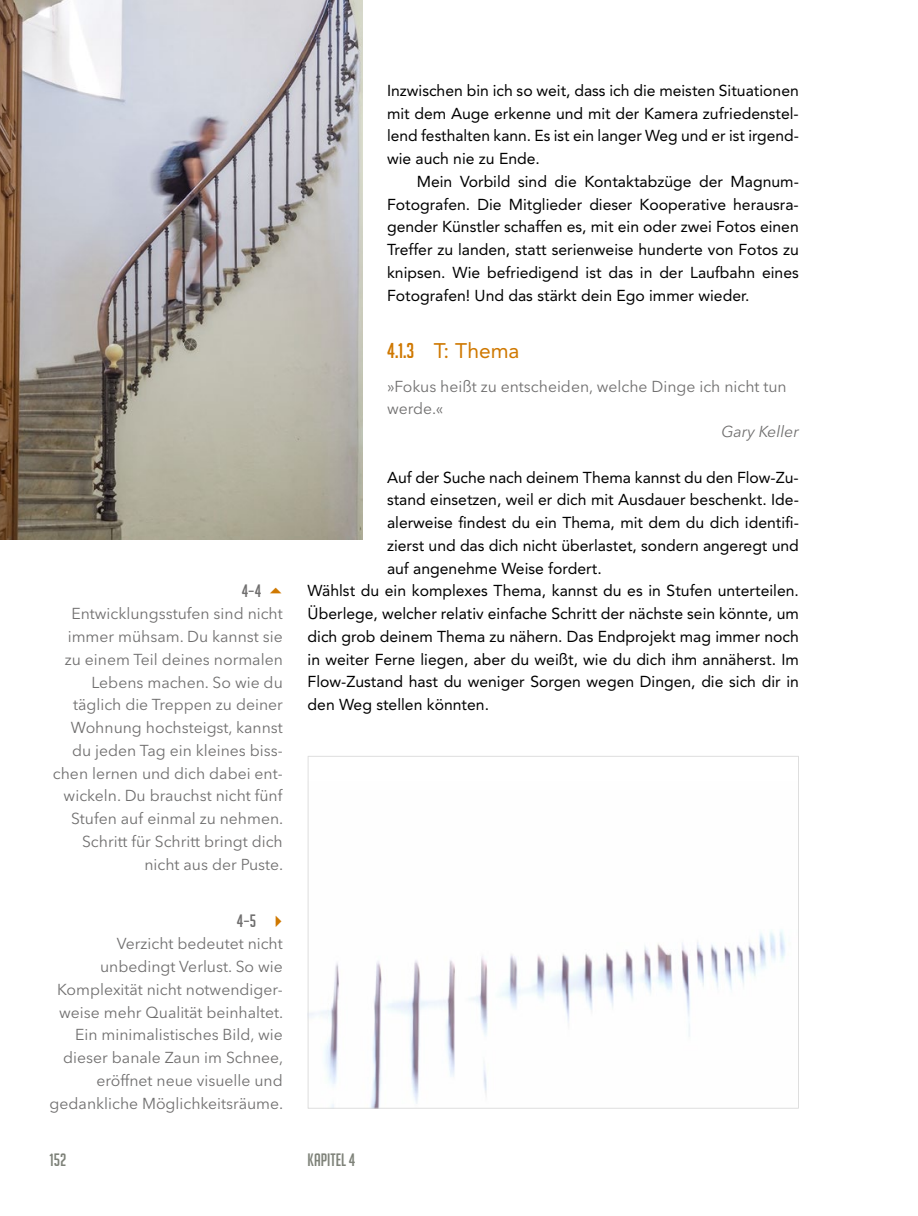
<style>
.page{position:relative;width:918px;height:1216px;background:#fff}
.page>*{position:absolute;margin:0;border:0;box-sizing:border-box;transform-origin:0 0}
.t1{font:21px "Avenir LT Pro";color:#cf7800}
.t2{font:17.5px "Big Noodle Titling";color:#7e8279}
.t3{font:17.5px "Big Noodle Titling";color:#706f6f}
.t4{font:15.75px/22.8px "Avenir LT Pro";color:#000;text-align:justify}
.t5{font:15.75px/22.8px "Avenir Next LT Pro";color:#706f6f;text-align:right}
.t6{font:italic 15.75px "Avenir Next LT Pro";color:#706f6f}
.s1{font-family:"Big Noodle Titling"}
</style>
<div class="page">
<img style="left:0;top:0;width:362px;height:539px">
<svg style="left:308px;top:756px;width:491px;height:352px"></svg>
<p class="t3" style="left:242px;top:581px;width:21px">4–4</p>
<p class="t5" style="left:53px;top:602px;width:232px">Entwicklungsstufen sind nicht immer mühsam. Du kannst sie zu einem Teil deines normalen<br>Lebens machen. So wie du täglich die Treppen zu deiner<br>Wohnung hochsteigst, kannst du jeden Tag ein kleines biss&shy;chen lernen und dich dabei ent&shy;wickeln. Du brauchst nicht fünf<br>Stufen auf einmal zu nehmen.<br>Schritt für Schritt bringt dich nicht aus der Puste.</p>
<p class="t3" style="left:237px;top:910px;width:21px">4–5</p>
<p class="t5" style="left:50px;top:932px;width:235px">Verzicht bedeutet nicht unbedingt Verlust. So wie<br>Komplexität nicht notwendiger&shy;weise mehr Qualität beinhaltet.<br>Ein minimalistisches Bild, wie dieser banale Zaun im Schnee, eröffnet neue visuelle und gedankliche Möglichkeitsräume.</p>
<p class="t4" style="left:387px;top:79px;width:413px">Inzwischen bin ich so weit, dass ich die meisten Situationen mit dem Auge erkenne und mit der Kamera zufriedenstel&shy;lend festhalten kann. Es ist ein langer Weg und er ist irgend&shy;wie auch nie zu Ende.</p>
<p class="t4" style="left:387px;top:170px;width:413px;text-indent:30px">Mein Vorbild sind die Kontaktabzüge der Magnum-Fotografen. Die Mitglieder dieser Kooperative herausra&shy;gender Künstler schaffen es, mit ein oder zwei Fotos einen Treffer zu landen, statt serienweise hunderte von Fotos zu knipsen. Wie befriedigend ist das in der Laufbahn eines Fotografen! Und das stärkt dein Ego immer wieder.</p>
<h1 class="t1" style="left:387px;top:337px;width:134px"><span class="s1">4.1.3</span> T: Thema</h1>
<p class="t5" style="left:387px;top:375px;width:401px;text-align:left">»Fokus heißt zu entscheiden, welche Dinge ich nicht tun werde.«</p>
<p class="t6" style="left:721px;top:422px;width:79px">Gary Keller</p>
<p class="t4" style="left:387px;top:465px;width:413px">Auf der Suche nach deinem Thema kannst du den Flow-Zu-</p>
<p class="t4" style="left:387px;top:488px;width:413px">stand einsetzen, weil er dich mit Ausdauer beschenkt. Ide-</p>
<p class="t4" style="left:387px;top:511px;width:413px">alerweise findest du ein Thema, mit dem du dich identifi-</p>
<p class="t4" style="left:387px;top:534px;width:413px">zierst und das dich nicht überlastet, sondern angeregt und</p>
<p class="t4" style="left:387px;top:556px;width:216px">auf angenehme Weise fordert.</p>
<p class="t4" style="left:308px;top:579px;width:493px">Wählst du ein komplexes Thema, kannst du es in Stufen unterteilen.</p>
<p class="t4" style="left:308px;top:602px;width:493px">Überlege, welcher relativ einfache Schritt der nächste sein könnte, um</p>
<p class="t4" style="left:308px;top:625px;width:493px">dich grob deinem Thema zu nähern. Das Endprojekt mag immer noch</p>
<p class="t4" style="left:308px;top:647px;width:493px">in weiter Ferne liegen, aber du weißt, wie du dich ihm annäherst. Im</p>
<p class="t4" style="left:308px;top:670px;width:493px">Flow-Zustand hast du weniger Sorgen wegen Dingen, die sich dir in</p>
<p class="t4" style="left:308px;top:693px;width:183px">den Weg stellen könnten.</p>
<p class="t2" style="left:50px;top:1149px;width:19px">152</p>
<p class="t2" style="left:308px;top:1149px;width:49px">Kapitel 4</p>
</div>
